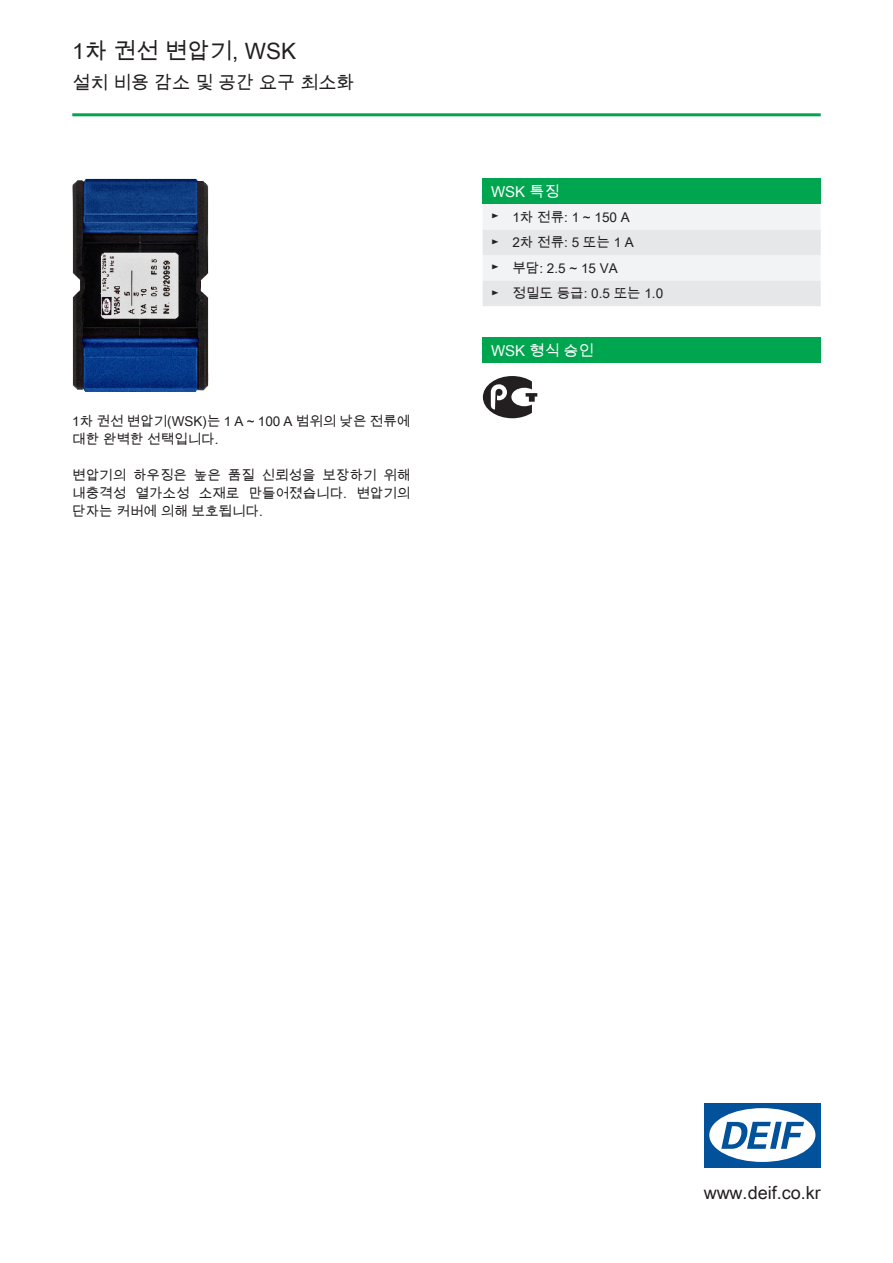
<style>
.page{position:relative;width:893px;height:1263px;background:#fff}
.page>*{position:absolute;margin:0;border:0;box-sizing:border-box;transform-origin:0 0}
.t1{font:22.5px "Arial Unicode MS";color:#231f20}
.t2{font:18px "Arial Unicode MS";color:#231f20}
.t3{font:15px "Arial Unicode MS";color:#fff}
.t4{font:13.5px/18px "Arial Unicode MS";color:#231f20}
</style>
<div class="page">
<hr style="left:72px;top:113px;width:749px;height:3px;background:#00a54f">
<img style="left:72px;top:179px;width:137px;height:212px">
<div style="left:483px;top:179px;width:338px;height:25px;background:#00a54f"></div>
<svg style="left:483px;top:204px;width:338px;height:102px"></svg>
<div style="left:483px;top:338px;width:338px;height:25px;background:#00a54f"></div>
<svg style="left:483px;top:376px;width:54px;height:42px"></svg>
<div style="left:704px;top:1103px;width:117px;height:64px;background:#01529a"></div>
<div style="left:709px;top:1108px;width:106px;height:54px;background:#fff;border-radius:50%"></div>
<svg style="left:721px;top:1122px;width:83px;height:27px"></svg>
<h1 class="t1" style="left:72px;top:34px;width:225px">1차 권선 변압기, WSK</h1>
<h2 class="t2" style="left:72px;top:70px;width:284px">설치 비용 감소 및 공간 요구 최소화</h2>
<p class="t4" style="left:72px;top:412px;width:340px">1차 권선 변압기(WSK)는 1 A ~ 100 A 범위의 낮은 전류에 대한 완벽한 선택입니다.</p>
<p class="t4" style="left:72px;top:466px;width:340px;text-align:justify">변압기의 하우징은 높은 품질 신뢰성을 보장하기 위해 내충격성 열가소성 소재로 만들어졌습니다. 변압기의 단자는 커버에 의해 보호됩니다.</p>
<p class="t3" style="left:491px;top:181px;width:70px">WSK 특징</p>
<p class="t4" style="left:491px;top:204px;width:174px;line-height:25.5px">► 1차 전류: 1 ~ 150 A<br>► 2차 전류: 5 또는 1 A<br>► 부담: 2.5 ~ 15 VA<br>► 정밀도 등급: 0.5 또는 1.0</p>
<p class="t3" style="left:491px;top:340px;width:104px">WSK 형식 승인</p>
<h2 class="t2" style="left:704px;top:1180px;width:119px">www.deif.co.kr</h2>
</div>
